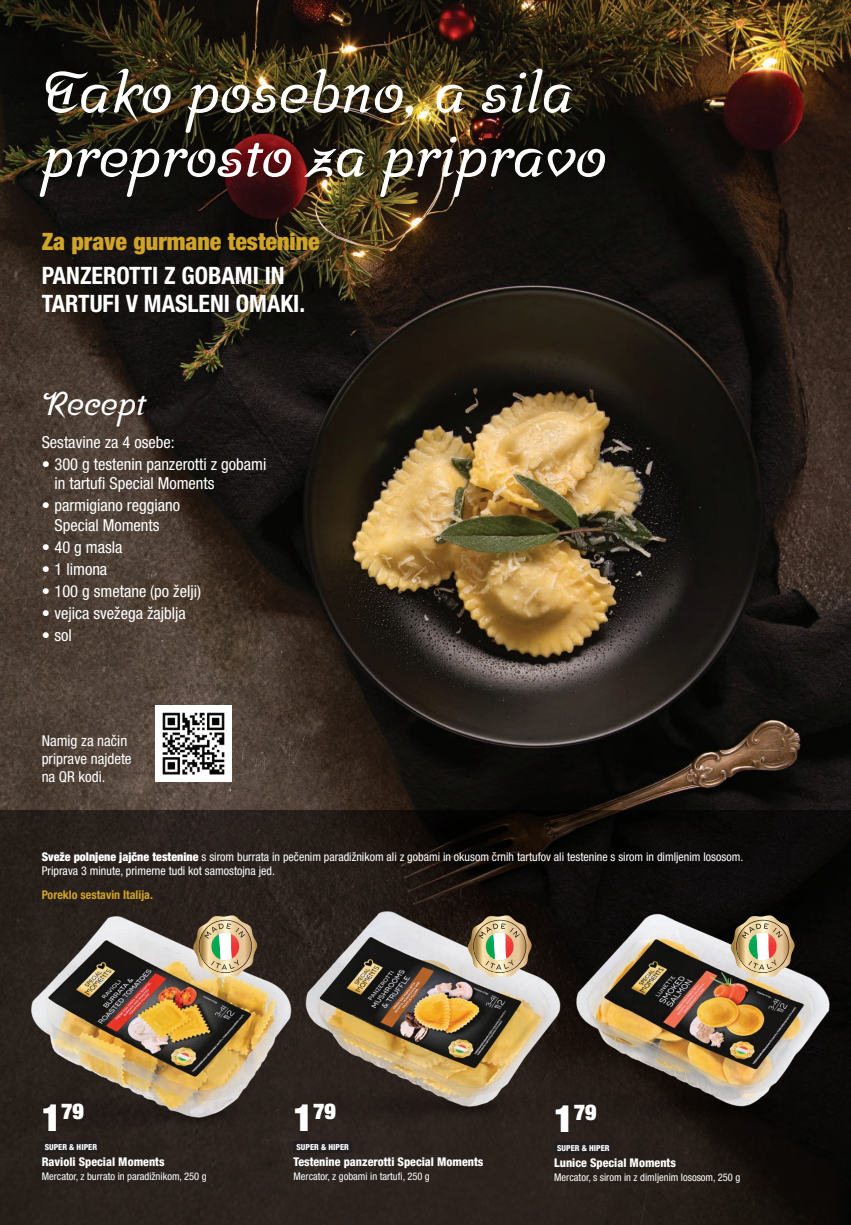
<style>
.page{position:relative;width:851px;height:1225px;background:#fff}
.page>*{position:absolute;margin:0;border:0;box-sizing:border-box;transform-origin:0 0}
.t1{font:700 57.75px/64.1px "Srisakdi";color:#fff}
.t2{font:700 33px "Srisakdi";color:#fff}
.t3{font:700 condensed 24px/28.8px "Helvetica Neue LT Pro";color:#fff}
.t4{font:900 condensed 24px "Helvetica Neue LT Pro";color:#d0a32a}
.t5{font:900 condensed 21.9px "Helvetica Neue LT Pro";color:#fff}
.t6{font:condensed 16.5px/19.8px "Helvetica Neue LT Pro";color:#fff}
.t7{font:condensed 15px/18px "Helvetica Neue LT Pro";color:#fff}
.t8{font:condensed 12px/14.4px "Helvetica Neue LT Pro";color:#fff}
.t9{font:800 condensed 12px "Helvetica Neue LT Pro";color:#fff}
.t10{font:700 condensed 12px "Helvetica Neue LT Pro";color:#d0a32a}
.t11{font:condensed 10.5px "Helvetica Neue LT Pro";color:#fff}
.t12{font:800 condensed 8.25px "Helvetica Neue LT Pro";color:#fff}
.s1{font-weight:900}
.s2{font-size:37.5px}
</style>
<div class="page">
<img style="left:0;top:0;width:850px;height:810px">
<hr style="left:850px;top:810px;width:1px;height:415px;background:#d8b351">
<svg style="left:0;top:810px;width:850px;height:415px;background:#1f1915"></svg>
<div style="left:334px;top:1115px;width:137px;height:12px;background:#2b221e"></div>
<img style="left:296px;top:904px;width:274px;height:211px">
<div style="left:244px;top:1088px;width:90px;height:46px;background:#2b221e"></div>
<div style="left:0;top:1088px;width:244px;height:46px;background:#28201c"></div>
<img style="left:25px;top:909px;width:274px;height:216px">
<img style="left:471px;top:1081px;width:241px;height:46px">
<div style="left:712px;top:1081px;width:138px;height:46px;background:#0b0808"></div>
<img style="left:565px;top:909px;width:271px;height:206px">
<svg style="left:193px;top:915px;width:64px;height:63px;background:#b4a283"></svg>
<svg style="left:467px;top:915px;width:64px;height:63px;background:#b4a384"></svg>
<svg style="left:730px;top:915px;width:64px;height:63px;background:#b1a183"></svg>
<div style="left:554px;top:1141px;width:58px;height:12px;background:#231f20"></div>
<div style="left:293px;top:1140px;width:59px;height:12px;background:#231f20"></div>
<div style="left:42px;top:1140px;width:58px;height:12px;background:#231f20"></div>
<img style="left:155px;top:705px;width:77px;height:76px">
<h1 class="t1" style="left:42px;top:60px;width:566px">Tako posebno, a sila preprosto za pripravo</h1>
<h3 class="t4" style="left:42px;top:227px;width:279px">Za prave gurmane testenine</h3>
<h3 class="t3" style="left:42px;top:260px;width:265px">PANZEROTTI Z GOBAMI IN<br>TARTUFI V MASLENI OMAKI.</h3>
<h2 class="t2" style="left:42px;top:384px;width:106px">Recept</h2>
<h3 class="t6" style="left:42px;top:432px;width:134px">Sestavine za 4 osebe:</h3>
<h3 class="t6" style="left:54px;top:454px;width:213px;text-indent:-13px">• 300 g testenin panzerotti z gobami in tartufi Special Moments</h3>
<h3 class="t6" style="left:42px;top:495px;width:140px;text-align:center">• parmigiano reggiano<br>Special Moments</h3>
<h3 class="t6" style="left:42px;top:537px;width:82px">• 40 g masla</h3>
<h3 class="t6" style="left:42px;top:559px;width:67px">• 1 limona</h3>
<h3 class="t6" style="left:42px;top:581px;width:161px">• 100 g smetane (po želji)</h3>
<h3 class="t6" style="left:42px;top:603px;width:146px">• vejica svežega žajblja</h3>
<h3 class="t6" style="left:42px;top:625px;width:32px">• sol</h3>
<p class="t7" style="left:42px;top:731px;width:91px">Namig za način priprave najdete na QR kodi.</p>
<p class="t8" style="left:42px;top:849px;width:703px"><span class="s1">Sveže polnjene jajčne testenine</span> s sirom burrata in pečenim paradižnikom ali z gobami in okusom črnih tartufov ali testenine s sirom in dimljenim lososom.<br>Priprava 3 minute, primerne tudi kot samostojna jed.</p>
<p class="t10" style="left:42px;top:888px;width:113px">Poreklo sestavin Italija.</p>
<h3 class="t5" style="left:42px;top:1097px;width:44px"><span class="s2">1</span>79</h3>
<p class="t12" style="left:45px;top:1141px;width:54px">SUPER &amp; HIPER</p>
<p class="t9" style="left:42px;top:1154px;width:124px">Ravioli Special Moments</p>
<p class="t11" style="left:42px;top:1169px;width:166px">Mercator, z burrato in paradižnikom, 250 g</p>
<h3 class="t5" style="left:293px;top:1097px;width:44px"><span class="s2">1</span>79</h3>
<p class="t12" style="left:296px;top:1141px;width:54px">SUPER &amp; HIPER</p>
<p class="t9" style="left:293px;top:1154px;width:191px">Testenine panzerotti Special Moments</p>
<p class="t11" style="left:293px;top:1169px;width:138px">Mercator, z gobami in tartufi, 250 g</p>
<h3 class="t5" style="left:554px;top:1098px;width:44px"><span class="s2">1</span>79</h3>
<p class="t12" style="left:557px;top:1142px;width:54px">SUPER &amp; HIPER</p>
<p class="t9" style="left:554px;top:1155px;width:123px">Lunice Special Moments</p>
<p class="t11" style="left:554px;top:1170px;width:188px">Mercator, s sirom in z dimljenim lososom, 250 g</p>
</div>
